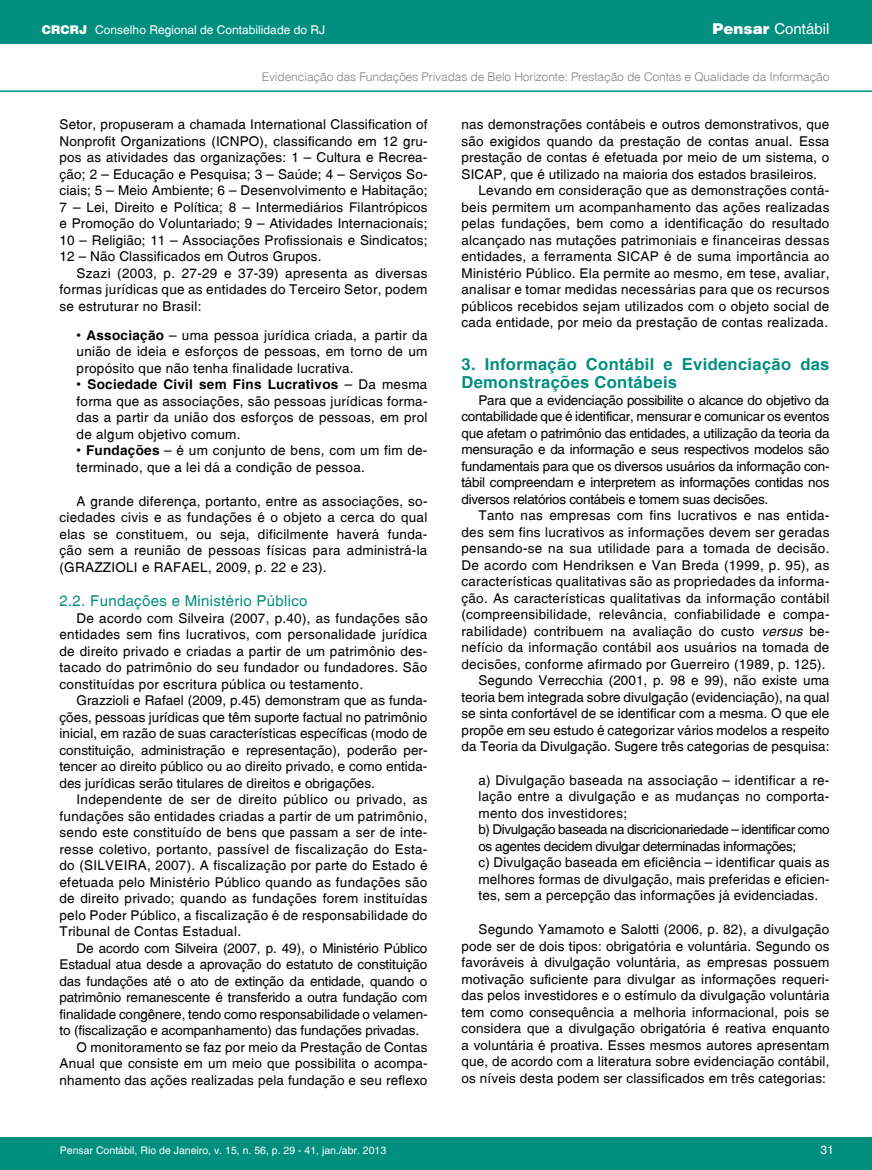
<style>
.page{position:relative;width:872px;height:1170px;background:#fff}
.page>*{position:absolute;margin:0;border:0;box-sizing:border-box;transform-origin:0 0}
.t1{font:700 16.5px/18px "Switzerland";letter-spacing:.02em;color:#008e7f}
.t2{font:15px "Switzerland Plain";letter-spacing:.02em;color:#008e7f}
.t3{font:15px "Switzerland Plain";color:#fff}
.t4{font:13.5px/16.5px "Switzerland Plain";letter-spacing:.02em;color:#000;text-align:justify}
.t5{font:13.5px "Switzerland Plain";letter-spacing:-.01em;color:#000}
.t6{font:700 13.5px "Switzerland";letter-spacing:.02em;color:#000}
.t7{font:12px "Switzerland Light Plain";letter-spacing:-.01em;color:#808285}
.t8{font:12px "Switzerland Plain";color:#fff}
.t9{font:10.5px "Switzerland Plain";color:#fff}
.s1{font-family:"Switzerland Black"}
.s2{font-family:"Switzerland";font-weight:700}
.s3{font-family:"Switzerland Plain";font-weight:400}
.s4{font-family:"Switzerland";font-style:italic}
</style>
<div class="page">
<div style="left:0;top:0;width:872px;height:44px;background:#008e7f"></div>
<hr style="left:0;top:90px;width:872px;height:2px;background:#008e7f">
<div style="left:0;top:1137px;width:872px;height:32px;background:#008e7f"></div>
<p class="t8" style="left:42px;top:22px;width:285px"><span class="s1">CRCRJ</span> Conselho Regional de Contabilidade do RJ</p>
<p class="t3" style="left:712px;top:20px;width:118px"><span class="s1">Pensar</span> Contábil</p>
<p class="t7" style="left:262px;top:70px;width:569px">Evidenciação das Fundações Privadas de Belo Horizonte: Prestação de Contas e Qualidade da Informação</p>
<p class="t4" style="left:60px;top:116px;width:369px">Setor, propuseram a chamada International Classification of Nonprofit Organizations (ICNPO), classificando em 12 gru&shy;pos as atividades das organizações: 1 – Cultura e Recrea&shy;ção; 2 – Educação e Pesquisa; 3 – Saúde; 4 – Serviços So&shy;ciais; 5 – Meio Ambiente; 6 – Desenvolvimento e Habitação; 7 – Lei, Direito e Política; 8 – Intermediários Filantrópicos e Promoção do Voluntariado; 9 – Atividades Internacionais; 10 – Religião; 11 – Associações Profissionais e Sindicatos; 12 – Não Classificados em Outros Grupos.</p>
<p class="t4" style="left:60px;top:264px;width:369px;text-indent:17px">Szazi (2003, p. 27-29 e 37-39) apresenta as diversas formas jurídicas que as entidades do Terceiro Setor, podem se estruturar no Brasil:</p>
<p class="t4" style="left:77px;top:327px;width:352px">• <span class="s2">Associação</span> – uma pessoa jurídica criada, a partir da união de ideia e esforços de pessoas, em torno de um propósito que não tenha finalidade lucrativa.</p>
<p class="t6" style="left:77px;top:376px;width:352px"><span class="s3">•</span> Sociedade Civil sem Fins Lucrativos <span class="s3">– Da mesma</span></p>
<p class="t4" style="left:77px;top:393px;width:352px">forma que as associações, são pessoas jurídicas forma&shy;das a partir da união dos esforços de pessoas, em prol de algum objetivo comum.</p>
<p class="t4" style="left:77px;top:442px;width:352px">• <span class="s2">Fundações</span> – é um conjunto de bens, com um fim de&shy;terminado, que a lei dá a condição de pessoa.</p>
<p class="t4" style="left:60px;top:492px;width:369px;text-indent:17px">A grande diferença, portanto, entre as associações, so&shy;ciedades civis e as fundações é o objeto a cerca do qual elas se constituem, ou seja, dificilmente haverá funda&shy;ção sem a reunião de pessoas físicas para administrá-la (GRAZZIOLI e RAFAEL, 2009, p. 22 e 23).</p>
<p class="t2" style="left:60px;top:592px;width:249px">2.2. Fundações e Ministério Público</p>
<p class="t4" style="left:60px;top:609px;width:369px;text-indent:17px">De acordo com Silveira (2007, p.40), as fundações são entidades sem fins lucrativos, com personalidade jurídica de direito privado e criadas a partir de um patrimônio des&shy;tacado do patrimônio do seu fundador ou fundadores. São constituídas por escritura pública ou testamento.</p>
<p class="t4" style="left:60px;top:692px;width:369px;text-indent:17px">Grazzioli e Rafael (2009, p.45) demonstram que as funda&shy;ções, pessoas jurídicas que têm suporte factual no patrimônio inicial, em razão de suas características específicas (modo de constituição, administração e representação), poderão per&shy;tencer ao direito público ou ao direito privado, e como entida&shy;des jurídicas serão titulares de direitos e obrigações.</p>
<p class="t4" style="left:60px;top:791px;width:369px;text-indent:17px">Independente de ser de direito público ou privado, as fundações são entidades criadas a partir de um patrimônio, sendo este constituído de bens que passam a ser de inte&shy;resse coletivo, portanto, passível de fiscalização do Esta&shy;do (SILVEIRA, 2007). A fiscalização por parte do Estado é efetuada pelo Ministério Público quando as fundações são de direito privado; quando as fundações forem instituídas pelo Poder Público, a fiscalização é de responsabilidade do Tribunal de Contas Estadual.</p>
<p class="t5" style="left:77px;top:939px;width:352px">De acordo com Silveira (2007, p. 49), o Ministério Público</p>
<p class="t5" style="left:60px;top:956px;width:369px">Estadual atua desde a aprovação do estatuto de constituição</p>
<p class="t5" style="left:60px;top:972px;width:369px">das fundações até o ato de extinção da entidade, quando o</p>
<p class="t5" style="left:60px;top:989px;width:369px">patrimônio remanescente é transferido a outra fundação com</p>
<p class="t5" style="left:60px;top:1005px;width:369px">finalidade congênere, tendo como responsabilidade o velamen-</p>
<p class="t5" style="left:60px;top:1022px;width:361px">to (fiscalização e acompanhamento) das fundações privadas.</p>
<p class="t4" style="left:77px;top:1038px;width:352px">O monitoramento se faz por meio da Prestação de Contas</p>
<p class="t4" style="left:60px;top:1055px;width:369px">Anual que consiste em um meio que possibilita o acompa-</p>
<p class="t4" style="left:60px;top:1071px;width:369px">nhamento das ações realizadas pela fundação e seu reflexo</p>
<p class="t4" style="left:461px;top:116px;width:369px">nas demonstrações contábeis e outros demonstrativos, que</p>
<p class="t4" style="left:461px;top:132px;width:369px">são exigidos quando da prestação de contas anual. Essa</p>
<p class="t4" style="left:461px;top:149px;width:369px">prestação de contas é efetuada por meio de um sistema, o</p>
<p class="t4" style="left:461px;top:165px;width:357px">SICAP, que é utilizado na maioria dos estados brasileiros.</p>
<p class="t4" style="left:478px;top:182px;width:352px">Levando em consideração que as demonstrações contá-</p>
<p class="t4" style="left:461px;top:198px;width:369px">beis permitem um acompanhamento das ações realizadas</p>
<p class="t4" style="left:461px;top:215px;width:369px">pelas fundações, bem como a identificação do resultado</p>
<p class="t4" style="left:461px;top:231px;width:369px">alcançado nas mutações patrimoniais e financeiras dessas</p>
<p class="t4" style="left:461px;top:248px;width:369px">entidades, a ferramenta SICAP é de suma importância ao</p>
<p class="t4" style="left:461px;top:264px;width:369px">Ministério Público. Ela permite ao mesmo, em tese, avaliar,</p>
<p class="t4" style="left:461px;top:281px;width:369px">analisar e tomar medidas necessárias para que os recursos</p>
<p class="t4" style="left:461px;top:297px;width:369px">públicos recebidos sejam utilizados com o objeto social de</p>
<p class="t4" style="left:461px;top:314px;width:368px">cada entidade, por meio da prestação de contas realizada.</p>
<p class="t1" style="left:461px;top:355px;width:369px">3. Informação Contábil e Evidenciação das<br>Demonstrações Contábeis</p>
<p class="t4" style="left:461px;top:391px;width:369px;text-indent:17px">Para que a evidenciação possibilite o alcance do objetivo da contabilidade que é identificar, mensurar e comunicar os eventos que afetam o patrimônio das entidades, a utilização da teoria da mensuração e da informação e seus respectivos modelos são fundamentais para que os diversos usuários da informação con&shy;tábil compreendam e interpretem as informações contidas nos diversos relatórios contábeis e tomem suas decisões.</p>
<p class="t4" style="left:461px;top:507px;width:369px;text-align:right">Tanto nas empresas com fins lucrativos e nas entida&shy;des sem fins lucrativos as informações devem ser geradas pensando-se na sua utilidade para a tomada de decisão.<br>De acordo com Hendriksen e Van Breda (1999, p. 95), as características qualitativas são as propriedades da informa&shy;ção. As características qualitativas da informação contábil (compreensibilidade, relevância, confiabilidade e compa&shy;rabilidade) contribuem na avaliação do custo <span class="s4">versus</span> be&shy;nefício da informação contábil aos usuários na tomada de decisões, conforme afirmado por Guerreiro (1989, p. 125).<br>Segundo Verrecchia (2001, p. 98 e 99), não existe uma teoria bem integrada sobre divulgação (evidenciação), na qual se sinta confortável de se identificar com a mesma. O que ele propõe em seu estudo é categorizar vários modelos a respeito da Teoria da Divulgação. Sugere três categorias de pesquisa:</p>
<p class="t4" style="left:478px;top:771px;width:352px;text-align:left">a) Divulgação baseada na associação – identificar a re&shy;lação entre a divulgação e as mudanças no comporta&shy;mento dos investidores;<br>b) Divulgação baseada na discricionariedade – identificar como os agentes decidem divulgar determinadas informações;<br>c) Divulgação baseada em eficiência – identificar quais as melhores formas de divulgação, mais preferidas e eficien&shy;tes, sem a percepção das informações já evidenciadas.</p>
<p class="t4" style="left:461px;top:920px;width:369px;text-indent:17px">Segundo Yamamoto e Salotti (2006, p. 82), a divulgação pode ser de dois tipos: obrigatória e voluntária. Segundo os favoráveis à divulgação voluntária, as empresas possuem motivação suficiente para divulgar as informações requeri&shy;das pelos investidores e o estímulo da divulgação voluntária tem como consequência a melhoria informacional, pois se considera que a divulgação obrigatória é reativa enquanto a voluntária é proativa. Esses mesmos autores apresentam que, de acordo com a literatura sobre evidenciação contábil, os níveis desta podem ser classificados em três categorias:</p>
<p class="t9" style="left:60px;top:1143px;width:328px">Pensar Contábil, Rio de Janeiro, v. 15, n. 56, p. 29 - 41, jan./abr. 2013</p>
<p class="t8" style="left:820px;top:1142px;width:15px">31</p>
</div>
